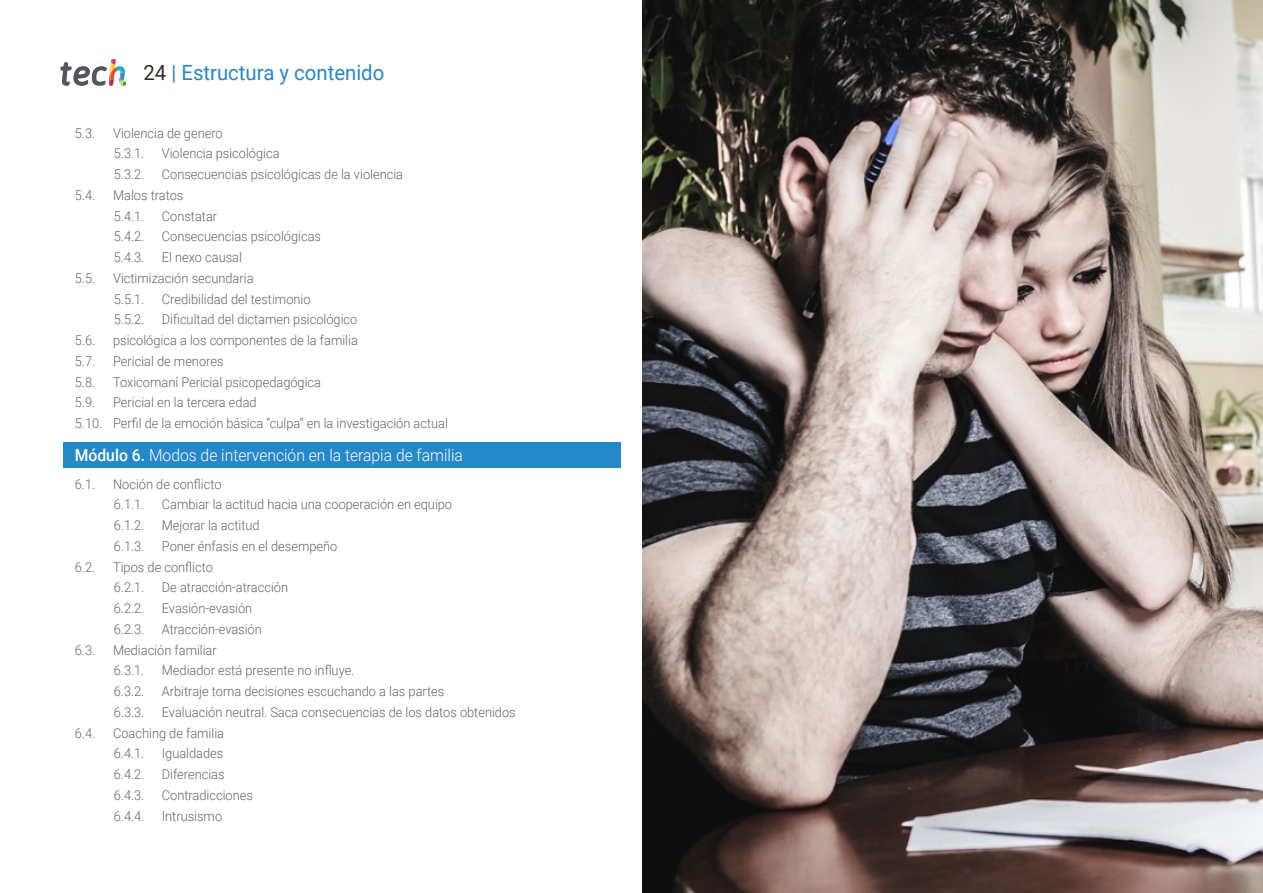
<style>
.page{position:relative;width:1263px;height:893px;background:#fff}
.page>*{position:absolute;margin:0;border:0;box-sizing:border-box;transform-origin:0 0}
.t1{font:21px "Roboto";color:#2488c9}
.t2{font:300 16.5px "Roboto";color:#fff;scale:.95 1}
.t3{font:300 13.5px/20.7px "Roboto";color:#61646a;scale:.95 1}
.s1{color:#312e20}
.s2{font-weight:500}
</style>
<div class="page">
<div style="left:64px;top:443px;width:557px;height:25px;background:#2488c9"></div>
<img style="left:642px;top:0;width:621px;height:893px">
<svg style="left:61px;top:59px;width:65px;height:27px"></svg>
<h1 class="t1" style="left:144px;top:57px;width:242px"><span class="s1">24</span> | Estructura y contenido</h1>
<p class="t3" style="left:75px;top:122px;width:23px">5.3.</p>
<p class="t3" style="left:113px;top:122px;width:117px">Violencia de genero<br>5.3.1.</p>
<p class="t3" style="left:162px;top:143px;width:125px">Violencia psicológica</p>
<p class="t3" style="left:114px;top:164px;width:34px">5.3.2.</p>
<p class="t3" style="left:162px;top:164px;width:255px">Consecuencias psicológicas de la violencia</p>
<p class="t3" style="left:75px;top:184px;width:23px">5.4.</p>
<p class="t3" style="left:113px;top:184px;width:76px">Malos tratos<br>5.4.1.</p>
<p class="t3" style="left:162px;top:205px;width:60px">Constatar</p>
<p class="t3" style="left:114px;top:226px;width:34px">5.4.2.</p>
<p class="t3" style="left:162px;top:226px;width:169px">Consecuencias psicológicas</p>
<p class="t3" style="left:114px;top:247px;width:34px">5.4.3.</p>
<p class="t3" style="left:162px;top:247px;width:86px">El nexo causal</p>
<p class="t3" style="left:75px;top:267px;width:23px">5.5.</p>
<p class="t3" style="left:113px;top:267px;width:149px">Victimización secundaria<br>5.5.1.</p>
<p class="t3" style="left:162px;top:288px;width:158px">Credibilidad del testimonio</p>
<p class="t3" style="left:114px;top:309px;width:34px">5.5.2.</p>
<p class="t3" style="left:162px;top:309px;width:207px">Dificultad del dictamen psicológico</p>
<p class="t3" style="left:75px;top:330px;width:23px">5.6.</p>
<p class="t3" style="left:113px;top:330px;width:259px">psicológica a los componentes de la familia</p>
<p class="t3" style="left:75px;top:350px;width:23px">5.7.</p>
<p class="t3" style="left:113px;top:350px;width:118px">Pericial de menores</p>
<p class="t3" style="left:75px;top:371px;width:23px">5.8.</p>
<p class="t3" style="left:113px;top:371px;width:220px">Toxicomaní Pericial psicopedagógica</p>
<p class="t3" style="left:75px;top:392px;width:23px">5.9.</p>
<p class="t3" style="left:75px;top:392px;width:394px;text-indent:38px">Pericial en la tercera edad<br>5.10. Perfil de la emoción básica “culpa” en la investigación actual</p>
<p class="t2" style="left:75px;top:444px;width:410px"><span class="s2">Módulo 6.</span> Modos de intervención en la terapia de familia</p>
<p class="t3" style="left:75px;top:473px;width:23px">6.1.</p>
<p class="t3" style="left:113px;top:473px;width:116px">Noción de conflicto<br>6.1.1.</p>
<p class="t3" style="left:162px;top:494px;width:307px">Cambiar la actitud hacia una cooperación en equipo</p>
<p class="t3" style="left:114px;top:514px;width:34px">6.1.2.</p>
<p class="t3" style="left:162px;top:514px;width:104px">Mejorar la actitud</p>
<p class="t3" style="left:114px;top:535px;width:34px">6.1.3.</p>
<p class="t3" style="left:162px;top:535px;width:186px">Poner énfasis en el desempeño</p>
<p class="t3" style="left:75px;top:556px;width:23px">6.2.</p>
<p class="t3" style="left:113px;top:556px;width:107px">Tipos de conflicto<br>6.2.1.</p>
<p class="t3" style="left:162px;top:577px;width:134px">De atracción-atracción</p>
<p class="t3" style="left:114px;top:597px;width:34px">6.2.2.</p>
<p class="t3" style="left:162px;top:597px;width:97px">Evasión-evasión</p>
<p class="t3" style="left:114px;top:618px;width:34px">6.2.3.</p>
<p class="t3" style="left:162px;top:618px;width:107px">Atracción-evasión</p>
<p class="t3" style="left:75px;top:639px;width:23px">6.3.</p>
<p class="t3" style="left:113px;top:639px;width:111px">Mediación familiar<br>6.3.1.</p>
<p class="t3" style="left:162px;top:660px;width:204px">Mediador está presente no influye.</p>
<p class="t3" style="left:114px;top:680px;width:34px">6.3.2.</p>
<p class="t3" style="left:162px;top:680px;width:299px">Arbitraje toma decisiones escuchando a las partes</p>
<p class="t3" style="left:114px;top:701px;width:34px">6.3.3.</p>
<p class="t3" style="left:162px;top:701px;width:374px">Evaluación neutral. Saca consecuencias de los datos obtenidos</p>
<p class="t3" style="left:75px;top:722px;width:23px">6.4.</p>
<p class="t3" style="left:113px;top:722px;width:118px">Coaching de familia<br>6.4.1.</p>
<p class="t3" style="left:162px;top:743px;width:66px">Igualdades</p>
<p class="t3" style="left:114px;top:763px;width:34px">6.4.2.</p>
<p class="t3" style="left:162px;top:763px;width:68px">Diferencias</p>
<p class="t3" style="left:114px;top:784px;width:34px">6.4.3.</p>
<p class="t3" style="left:162px;top:784px;width:97px">Contradicciones</p>
<p class="t3" style="left:114px;top:805px;width:34px">6.4.4.</p>
<p class="t3" style="left:162px;top:805px;width:65px">Intrusismo</p>
</div>
